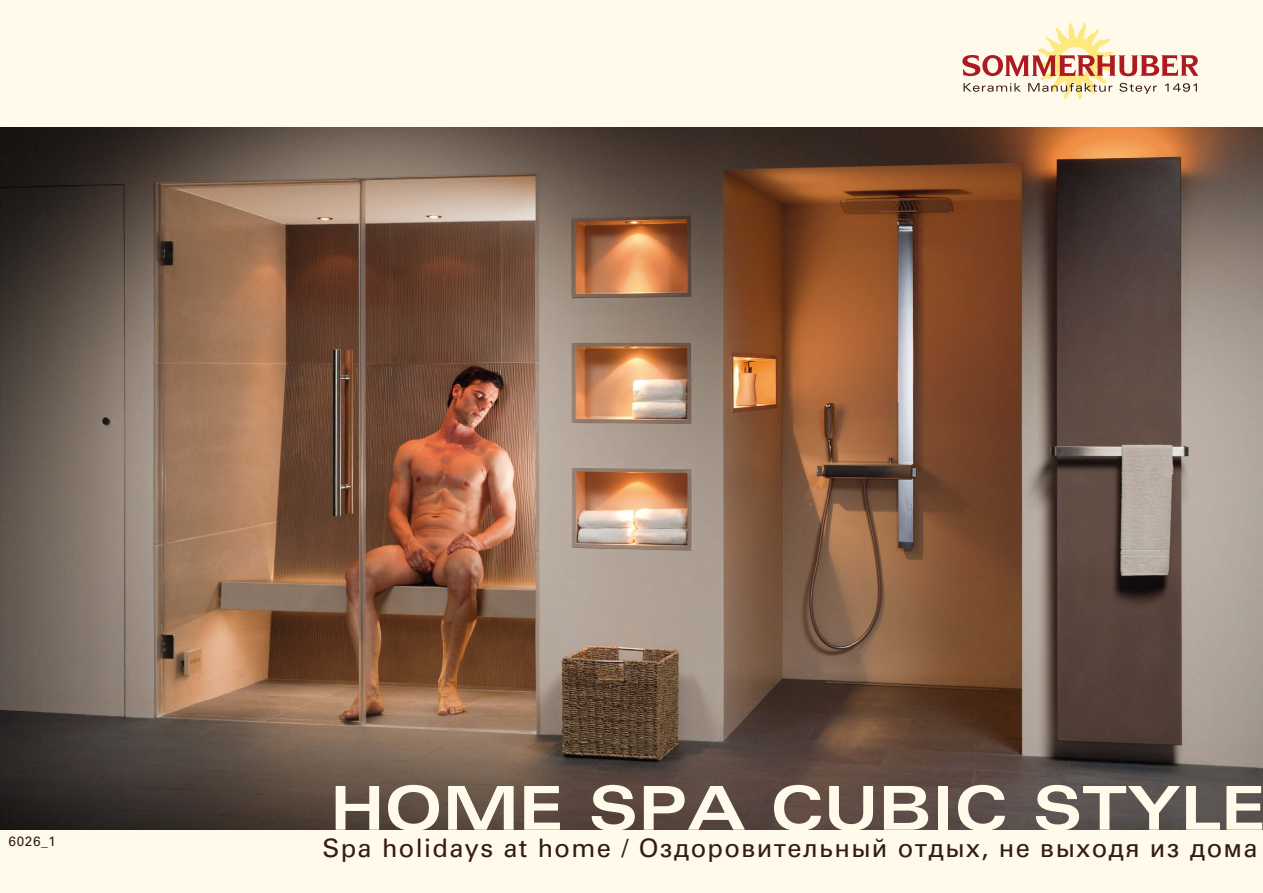
<style>
.page{position:relative;width:1263px;height:893px;background:#fffaea}
.page>*{position:absolute;margin:0;border:0;box-sizing:border-box;transform-origin:0 0}
.t1{font:700 expanded 60.6px "Univers LT Std";color:#fffaea}
.t2{font:25.5px "Univers Cyr";letter-spacing:.05em;color:#341a19}
.t3{font:13.5px "Univers LT Std";color:#341a19}
.s1{font-family:"Univers LT Std"}
</style>
<div class="page">
<img style="left:0;top:128px;width:1263px;height:701px">
<svg style="left:962px;top:22px;width:236px;height:77px"></svg>
<p class="t3" style="left:9px;top:834px;width:49px">6026_1</p>
<h1 class="t1" style="left:330px;top:774px;width:937px">HOME SPA CUBIC STYLE</h1>
<p class="t2" style="left:322px;top:833px;width:937px"><span class="s1">Spa holidays at home /</span> Оздоровительный отдых, не выходя из дома</p>
</div>
